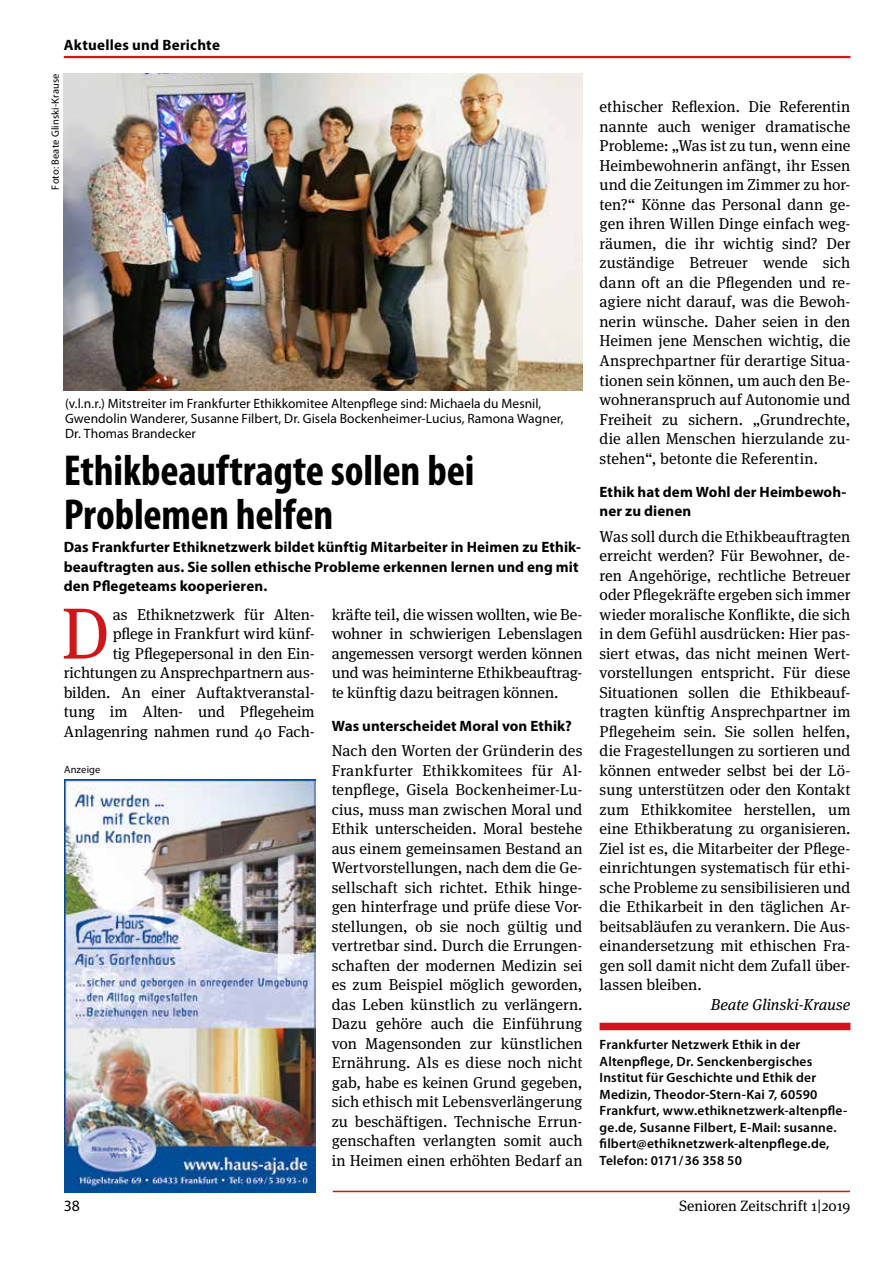
<style>
.page{position:relative;width:893px;height:1263px;background:#fff}
.page>*{position:absolute;margin:0;border:0;box-sizing:border-box;transform-origin:0 0}
.t1{font:72.3px "Meta Serif OT";color:#cd171a}
.t2{font:700 condensed 43.5px/43.5px "Myriad Pro";letter-spacing:-.005em;color:#000}
.t3{font:15.75px/19.5px "Meta Serif OT";color:#000;text-align:justify}
.t4{font:italic 15.75px "Meta Serif OT";color:#000}
.t5{font:15.75px "Myriad Pro";color:#000}
.t6{font:700 15px/19.5px "Myriad Pro";letter-spacing:.005em;color:#000}
.t7{font:15px "Meta Serif OT";letter-spacing:.005em;color:#000}
.t8{font:600 13.5px/16.5px "Myriad Pro";letter-spacing:.015em;color:#000}
.t9{font:13.5px/15px "Myriad Pro";letter-spacing:.005em;color:#000}
.t10{font:10.5px "Myriad Pro";letter-spacing:.01em;color:#000}
</style>
<div class="page">
<hr style="left:333px;top:1191px;width:517px;height:1px;background:#cd171a">
<hr style="left:64px;top:56px;width:786px;height:2px;background:#cd171a">
<div style="left:600px;top:1023px;width:250px;height:7px;background:#cd171a"></div>
<img style="left:64px;top:74px;width:519px;height:316px">
<img style="left:64px;top:780px;width:251px;height:412px">
<p class="t6" style="left:64px;top:34px;width:158px">Aktuelles und Berichte</p>
<p class="t10" style="left:50px;top:190px;width:118px;rotate:-90deg">Foto: Beate Glinski-Krause</p>
<p class="t9" style="left:65px;top:396px;width:500px">(v.l.n.r.) Mitstreiter im Frankfurter Ethikkomitee Altenpflege sind: Michaela du Mesnil,<br>Gwendolin Wanderer, Susanne Filbert, Dr. Gisela Bockenheimer-Lucius, Ramona Wagner,<br>Dr. Thomas Brandecker</p>
<h2 class="t2" style="left:64px;top:448px;width:412px">Ethikbeauftragte sollen bei<br>Problemen helfen</h2>
<p class="t6" style="left:64px;top:537px;width:519px">Das Frankfurter Ethiknetzwerk bildet künftig Mitarbeiter in Heimen zu Ethik&shy;beauftragten aus. Sie sollen ethische Probleme erkennen lernen und eng mit den Pflegeteams kooperieren.</p>
<p class="t3" style="left:64px;top:605px;width:252px;text-align:right">as Ethiknetzwerk für Alten-<br>pflege in Frankfurt wird künf-<br>tig Pflegepersonal in den Ein&shy;richtungen zu Ansprechpartnern aus&shy;bilden. An einer Auftaktveranstal&shy;tung im Alten- und Pflegeheim<br>Anlagenring nahmen rund 40 Fach-</p>
<p class="t3" style="left:332px;top:605px;width:252px">kräfte teil, die wissen wollten, wie Be&shy;wohner in schwierigen Lebenslagen angemessen versorgt werden können und was heiminterne Ethikbeauftrag&shy;te künftig dazu beitragen können.</p>
<h1 class="t1" style="left:61px;top:592px;width:50px">D</h1>
<p class="t6" style="left:332px;top:715px;width:242px">Was unterscheidet Moral von Ethik?</p>
<p class="t3" style="left:332px;top:741px;width:252px">Nach den Worten der Gründerin des Frankfurter Ethikkomitees für Al&shy;tenpflege, Gisela Bockenheimer-Lu&shy;cius, muss man zwischen Moral und Ethik unterscheiden. Moral bestehe aus einem gemeinsamen Bestand an Wertvorstellungen, nach dem die Ge&shy;sellschaft sich richtet. Ethik hinge&shy;gen hinterfrage und prüfe diese Vor&shy;stellungen, ob sie noch gültig und vertretbar sind. Durch die Errungen&shy;schaften der modernen Medizin sei es zum Beispiel möglich geworden, das Leben künstlich zu verlängern.<br>Dazu gehöre auch die Einführung von Magensonden zur künstlichen Ernährung. Als es diese noch nicht gab, habe es keinen Grund gegeben, sich ethisch mit Lebensverlängerung zu beschäftigen. Technische Errun&shy;genschaften verlangten somit auch in Heimen einen erhöhten Bedarf an</p>
<p class="t10" style="left:64px;top:764px;width:38px">Anzeige</p>
<p class="t3" style="left:600px;top:98px;width:252px">ethischer Reflexion. Die Referentin nannte auch weniger dramatische Probleme: „Was ist zu tun, wenn eine Heimbewohnerin anfängt, ihr Essen und die Zeitungen im Zimmer zu hor&shy;ten?“ Könne das Personal dann ge&shy;gen ihren Willen Dinge einfach weg&shy;räumen, die ihr wichtig sind? Der zuständige Betreuer wende sich dann oft an die Pflegenden und re&shy;agiere nicht darauf, was die Bewoh&shy;nerin wünsche. Daher seien in den Heimen jene Menschen wichtig, die Ansprechpartner für derartige Situa&shy;tionen sein können, um auch den Be&shy;wohneranspruch auf Autonomie und Freiheit zu sichern. „Grundrechte, die allen Menschen hierzulande zu&shy;stehen“, betonte die Referentin.</p>
<p class="t6" style="left:600px;top:481px;width:248px">Ethik hat dem Wohl der Heimbewoh&shy;ner zu dienen</p>
<p class="t3" style="left:600px;top:527px;width:252px">Was soll durch die Ethikbeauftragten erreicht werden? Für Bewohner, de&shy;ren Angehörige, rechtliche Betreuer oder Pflegekräfte ergeben sich immer wieder moralische Konflikte, die sich in dem Gefühl ausdrücken: Hier pas&shy;siert etwas, das nicht meinen Wert&shy;vorstellungen entspricht. Für diese Situationen sollen die Ethikbeauf&shy;tragten künftig Ansprechpartner im Pflegeheim sein. Sie sollen helfen, die Fragestellungen zu sortieren und können entweder selbst bei der Lö&shy;sung unterstützen oder den Kontakt zum Ethikkomitee herstellen, um eine Ethikberatung zu organisieren.<br>Ziel ist es, die Mitarbeiter der Pflege&shy;einrichtungen systematisch für ethi&shy;sche Probleme zu sensibilisieren und die Ethikarbeit in den täglichen Ar&shy;beitsabläufen zu verankern. Die Aus&shy;einandersetzung mit ethischen Fra&shy;gen soll damit nicht dem Zufall über&shy;lassen bleiben.</p>
<p class="t4" style="left:711px;top:995px;width:141px">Beate Glinski-Krause</p>
<p class="t8" style="left:600px;top:1036px;width:249px">Frankfurter Netzwerk Ethik in der Altenpflege, Dr. Senckenbergisches Institut für Geschichte und Ethik der Medizin, Theodor-Stern-Kai 7, 60590<br>Frankfurt, www.ethiknetzwerk-altenpfle&shy;ge.de, Susanne Filbert, E-Mail: susanne. filbert@ethiknetzwerk-altenpflege.de, Telefon: 0171/36 358 50</p>
<p class="t5" style="left:64px;top:1197px;width:18px">38</p>
<p class="t7" style="left:679px;top:1197px;width:173px">Senioren Zeitschrift 1|2019</p>
</div>
